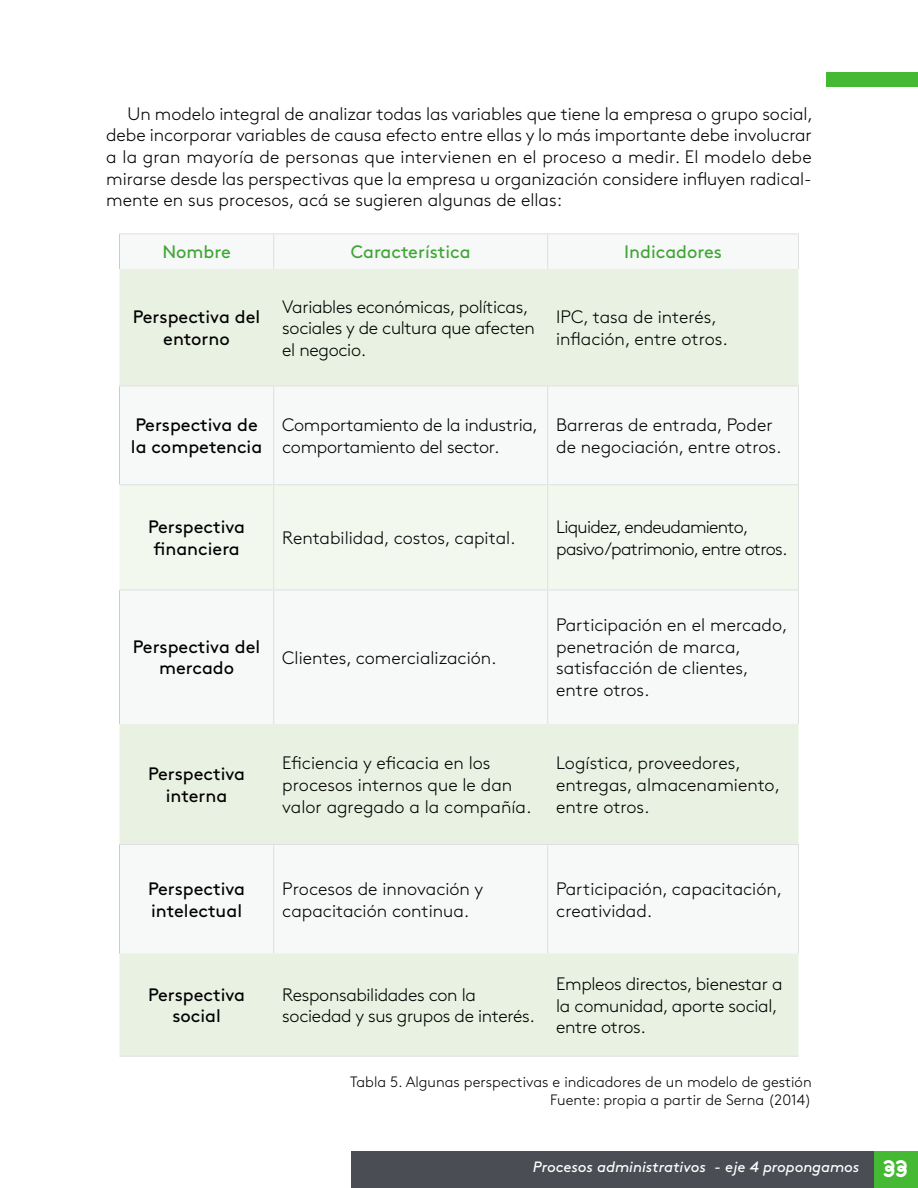
<style>
.page{position:relative;width:918px;height:1188px;background:#fff}
.page>*{position:absolute;margin:0;border:0;box-sizing:border-box;transform-origin:0 0}
.t1{font:300 18px/21.6px "Brown Std";color:#000}
.t2{font:300 18px/21.6px "Brown Std";letter-spacing:-.02em;color:#000}
.t3{font:18px/21.6px "Brown Std";color:#000;text-align:center}
.t4{font:300 18px/21.6px "Brown Std";letter-spacing:-.04em;color:#000}
.t5{font:18px "Brown Std";color:#3fa535}
.t6{font:300 15px/18px "Brown Std";color:#000;text-align:right}
.t7{font:italic 15px "Brown Std";letter-spacing:-.005em;color:#fff}
.s1{font-family:"Areandina Voz";font-style:normal;font-size:24px}
</style>
<div class="page">
<div style="left:826px;top:72px;width:92px;height:15px;background:#45b933"></div>
<div style="left:873px;top:1151px;width:45px;height:37px;background:#45b933"></div>
<div style="left:351px;top:1151px;width:522px;height:37px;background:#4a4d54"></div>
<svg style="left:120px;top:269px;width:678px;height:787px"></svg>
<div style="left:120px;top:485px;width:678px;height:105px;background:#f3f8ef"></div>
<hr style="left:273px;top:386px;width:1px;height:98px;background:#dee1e0">
<hr style="left:547px;top:386px;width:1px;height:98px;background:#dee1e0">
<hr style="left:273px;top:590px;width:1px;height:134px;background:#dee1e0">
<hr style="left:547px;top:590px;width:1px;height:134px;background:#dee1e0">
<hr style="left:273px;top:845px;width:1px;height:109px;background:#dee1e0">
<hr style="left:547px;top:845px;width:1px;height:109px;background:#dee1e0">
<hr style="left:119px;top:386px;width:1px;height:98px;background:#c8cecb">
<hr style="left:119px;top:590px;width:1px;height:134px;background:#c8cecb">
<hr style="left:119px;top:845px;width:1px;height:109px;background:#c8cecb">
<hr style="left:798px;top:386px;width:1px;height:98px;background:#dee1e0">
<hr style="left:798px;top:590px;width:1px;height:134px;background:#dee1e0">
<hr style="left:798px;top:845px;width:1px;height:109px;background:#dee1e0">
<hr style="left:119px;top:234px;width:1px;height:35px;background:#c8cecb">
<hr style="left:119px;top:233px;width:155px;height:1px;background:#dee1e0">
<hr style="left:274px;top:233px;width:274px;height:1px;background:#dee1e0">
<hr style="left:548px;top:233px;width:251px;height:1px;background:#dee1e0">
<hr style="left:273px;top:234px;width:1px;height:35px;background:#dee1e0">
<hr style="left:547px;top:234px;width:1px;height:35px;background:#dee1e0">
<hr style="left:798px;top:234px;width:1px;height:35px;background:#dee1e0">
<hr style="left:119px;top:385px;width:155px;height:1px;background:#dee1e0">
<hr style="left:274px;top:385px;width:274px;height:1px;background:#dee1e0">
<hr style="left:548px;top:385px;width:251px;height:1px;background:#dee1e0">
<hr style="left:119px;top:484px;width:155px;height:1px;background:#dee1e0">
<hr style="left:274px;top:484px;width:274px;height:1px;background:#dee1e0">
<hr style="left:548px;top:484px;width:251px;height:1px;background:#dee1e0">
<hr style="left:273px;top:485px;width:1px;height:105px;background:#dee1e0">
<hr style="left:547px;top:485px;width:1px;height:105px;background:#dee1e0">
<hr style="left:798px;top:485px;width:1px;height:105px;background:#dee1e0">
<hr style="left:119px;top:590px;width:155px;height:1px;background:#dee1e0">
<hr style="left:274px;top:590px;width:274px;height:1px;background:#dee1e0">
<hr style="left:548px;top:590px;width:251px;height:1px;background:#dee1e0">
<hr style="left:119px;top:844px;width:155px;height:1px;background:#dee1e0">
<hr style="left:274px;top:844px;width:274px;height:1px;background:#dee1e0">
<hr style="left:548px;top:844px;width:251px;height:1px;background:#dee1e0">
<hr style="left:120px;top:1056px;width:154px;height:1px;background:#dee1e0">
<hr style="left:274px;top:1056px;width:274px;height:1px;background:#dee1e0">
<hr style="left:548px;top:1056px;width:250px;height:1px;background:#dee1e0">
<p class="t1" style="left:106px;top:103px;width:708px;text-align:justify;text-indent:21px">Un modelo integral de analizar todas las variables que tiene la empresa o grupo social, debe incorporar variables de causa efecto entre ellas y lo más importante debe involucrar a la gran mayoría de personas que intervienen en el proceso a medir. El modelo debe mirarse desde las perspectivas que la empresa u organización considere influyen radical&shy;mente en sus procesos, acá se sugieren algunas de ellas:</p>
<p class="t5" style="left:162px;top:241px;width:70px">Nombre</p>
<p class="t5" style="left:351px;top:241px;width:121px">Característica</p>
<p class="t5" style="left:624px;top:241px;width:99px">Indicadores</p>
<p class="t3" style="left:133px;top:306px;width:129px">Perspectiva del entorno</p>
<p class="t2" style="left:282px;top:296px;width:254px">Variables económicas, políticas, sociales y de cultura que afecten el negocio.</p>
<p class="t1" style="left:556px;top:307px;width:170px">IPC, tasa de interés, inflación, entre otros.</p>
<p class="t3" style="left:131px;top:414px;width:133px;text-align:left">Perspectiva de la competencia</p>
<p class="t2" style="left:282px;top:415px;width:257px">Comportamiento de la industria, comportamiento del sector.</p>
<p class="t1" style="left:556px;top:415px;width:223px">Barreras de entrada, Poder de negociación, entre otros.</p>
<p class="t3" style="left:148px;top:516px;width:99px;text-align:left">Perspectiva financiera</p>
<p class="t1" style="left:282px;top:527px;width:231px">Rentabilidad, costos, capital.</p>
<p class="t4" style="left:556px;top:517px;width:229px">Liquidez, endeudamiento, pasivo/patrimonio, entre otros.</p>
<p class="t3" style="left:133px;top:636px;width:129px">Perspectiva del mercado</p>
<p class="t1" style="left:282px;top:647px;width:212px">Clientes, comercialización.</p>
<p class="t1" style="left:556px;top:615px;width:233px">Participación en el mercado, penetración de marca, satisfacción de clientes, entre otros.</p>
<p class="t3" style="left:148px;top:763px;width:99px">Perspectiva interna</p>
<p class="t1" style="left:282px;top:753px;width:247px">Eficiencia y eficacia en los procesos internos que le dan valor agregado a la compañía.</p>
<p class="t1" style="left:556px;top:753px;width:225px">Logística, proveedores, entregas, almacenamiento, entre otros.</p>
<p class="t3" style="left:148px;top:878px;width:99px;text-align:left">Perspectiva intelectual</p>
<p class="t1" style="left:282px;top:878px;width:202px">Procesos de innovación y capacitación continua.</p>
<p class="t1" style="left:556px;top:878px;width:228px">Participación, capacitación, creatividad.</p>
<p class="t3" style="left:148px;top:984px;width:99px">Perspectiva social</p>
<p class="t2" style="left:282px;top:984px;width:250px">Responsabilidades con la sociedad y sus grupos de interés.</p>
<p class="t2" style="left:556px;top:973px;width:228px">Empleos directos, bienestar a la comunidad, aporte social, entre otros.</p>
<p class="t6" style="left:350px;top:1073px;width:463px">Tabla 5. Algunas perspectivas e indicadores de un modelo de gestión<br>Fuente: propia a partir de Serna (2014)</p>
<p class="t7" style="left:533px;top:1158px;width:376px">Procesos administrativos - eje 4 propongamos <span class="s1">33</span></p>
</div>
